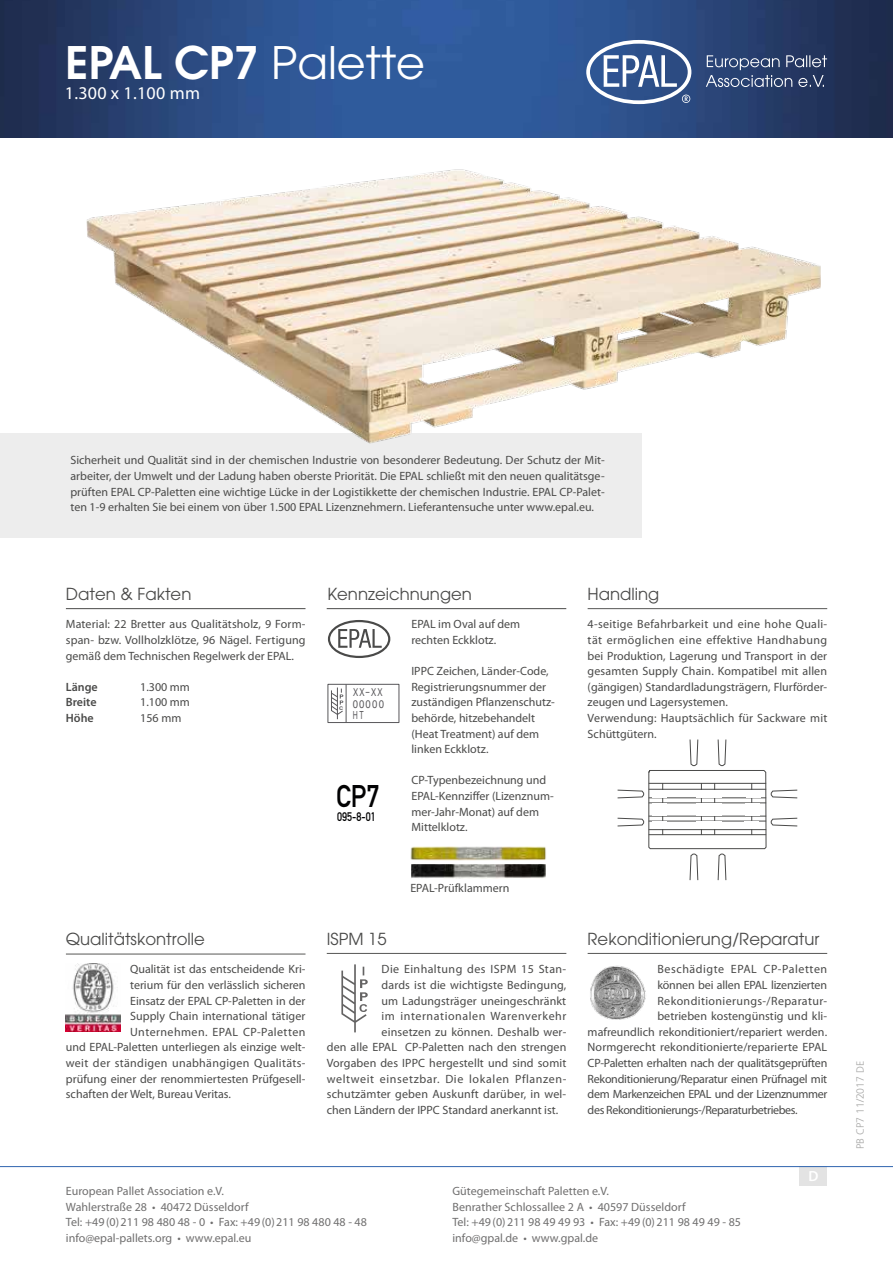
<style>
.page{position:relative;width:893px;height:1263px;background:#fff}
.page>*{position:absolute;margin:0;border:0;box-sizing:border-box;transform-origin:0 0}
.t1{font:600 44.55px "Avant Garde";color:#fff}
.t2{font:30.9px "DIN Mittelschrift Alternate";color:#020203;scale:.85 1}
.t3{font:18px "Myriad Pro";letter-spacing:.015em;color:#fff}
.t4{font:16.5px "Avant Garde";color:#4a4a49}
.t5{font:600 14.7px "Myriad Pro";color:#fff}
.t6{font:12.3px "DIN Mittelschrift Alternate";color:#020203;scale:.85 1}
.t7{font:12px/15.6px "Myriad Pro";color:#4a4a49}
.t8{font:12px/15.6px "Myriad Pro";color:#706f6f}
.t9{font:12px "Myriad Pro";letter-spacing:-.02em;color:#4a4a49}
.t10{font:12px "Myriad Pro";letter-spacing:-.03em;color:#4a4a49}
.t11{font:12px "Myriad Pro";letter-spacing:.03em;color:#4a4a49}
.t12{font:12px "Myriad Pro";letter-spacing:.045em;color:#4a4a49}
.t13{font:12px "Myriad Pro";letter-spacing:.035em;color:#4a4a49}
.t14{font:12px "Myriad Pro";letter-spacing:.05em;color:#4a4a49}
.t15{font:600 12px "Myriad Pro";color:#4a4a49}
.t16{font:11.1px "Arial";color:#58575a;scale:.63 1}
.t17{font:10.8px "Arial";letter-spacing:.155em;color:#58575a;scale:.9 1}
.t18{font:10.8px "Arial";letter-spacing:.155em;color:#58575a;scale:.71 1}
.t19{font:300 10.5px "Frutiger";color:#a8a8a7}
.t20{font:10.35px "Arial";color:#58575a;scale:.66 1}
.t21{font:700 4.95px "Arial";color:#58575a;scale:1.16 1}
.s1{font-weight:400}
</style>
<div class="page">
<img style="left:0;top:0;width:706px;height:138px">
<svg style="left:706px;top:0;width:187px;height:138px;background:#283b64"></svg>
<svg style="left:586px;top:40px;width:105px;height:64px"></svg>
<div style="left:800px;top:1167px;width:27px;height:19px;background:#e3e3e3"></div>
<hr style="left:0;top:1166px;width:893px;height:1px;background:#3065af">
<div style="left:0;top:433px;width:641px;height:105px;background:#ededed"></div>
<svg style="left:341px;top:964px;width:27px;height:68px"></svg>
<img style="left:590px;top:965px;width:56px;height:55px">
<svg style="left:328px;top:620px;width:62px;height:38px"></svg>
<div style="left:328px;top:684px;width:71px;height:39px;border:1px solid #58575a"></div>
<hr style="left:346px;top:684px;width:1px;height:38px;background:#58575a">
<hr style="left:337px;top:687px;width:1px;height:32px;background:#58575a">
<svg style="left:331px;top:689px;width:13px;height:26px"></svg>
<img style="left:410px;top:846px;width:136px;height:15px">
<img style="left:411px;top:864px;width:135px;height:14px">
<svg style="left:617px;top:739px;width:181px;height:142px"></svg>
<hr style="left:649px;top:783px;width:117px;height:1px;background:#4a4a49">
<hr style="left:649px;top:789px;width:117px;height:1px;background:#4a4a49">
<hr style="left:649px;top:821px;width:117px;height:1px;background:#4a4a49">
<hr style="left:701px;top:783px;width:1px;height:52px;background:#4a4a49">
<hr style="left:714px;top:783px;width:1px;height:52px;background:#4a4a49">
<hr style="left:662px;top:783px;width:1px;height:52px;background:#4a4a49">
<hr style="left:751px;top:783px;width:1px;height:52px;background:#4a4a49">
<hr style="left:649px;top:797px;width:117px;height:1px;background:#4a4a49">
<hr style="left:649px;top:829px;width:117px;height:1px;background:#4a4a49">
<hr style="left:649px;top:802px;width:117px;height:1px;background:#4a4a49">
<hr style="left:649px;top:816px;width:117px;height:1px;background:#4a4a49">
<hr style="left:649px;top:834px;width:117px;height:1px;background:#4a4a49">
<div style="left:696px;top:821px;width:26px;height:8px;background:#fff"></div>
<div style="left:652px;top:821px;width:14px;height:8px;background:#fff"></div>
<div style="left:744px;top:821px;width:15px;height:8px;background:#fff"></div>
<div style="left:696px;top:803px;width:26px;height:13px;background:#fff"></div>
<div style="left:652px;top:803px;width:14px;height:13px;background:#fff"></div>
<div style="left:745px;top:803px;width:14px;height:13px;background:#fff"></div>
<div style="left:696px;top:789px;width:26px;height:8px;background:#fff"></div>
<div style="left:652px;top:789px;width:14px;height:8px;background:#fff"></div>
<div style="left:747px;top:789px;width:14px;height:8px;background:#fff"></div>
<hr style="left:66px;top:608px;width:239px;height:1px;background:#4a4a49">
<hr style="left:588px;top:608px;width:239px;height:1px;background:#575756">
<hr style="left:327px;top:953px;width:239px;height:1px;background:#575756">
<hr style="left:588px;top:953px;width:239px;height:1px;background:#575756">
<hr style="left:66px;top:954px;width:239px;height:1px;background:#575756">
<hr style="left:327px;top:608px;width:239px;height:1px;background:#4a4a49">
<img style="left:66px;top:964px;width:55px;height:68px">
<img style="left:87px;top:169px;width:734px;height:286px">
<h1 class="t1" style="left:65px;top:34px;width:361px">EPAL CP7 <span class="s1">Palette</span></h1>
<h3 class="t3" style="left:65px;top:82px;width:137px">1.300 x 1.100 mm</h3>
<p class="t7" style="left:70px;top:452px;width:536px;text-align:justify">Sicherheit und Qualität sind in der chemischen Industrie von besonderer Bedeutung. Der Schutz der Mit&shy;arbeiter, der Umwelt und der Ladung haben oberste Priorität. Die EPAL schließt mit den neuen qualitätsge&shy;prüften EPAL CP-Paletten eine wichtige Lücke in der Logistikkette der chemischen Industrie. EPAL CP-Palet&shy;ten 1-9 erhalten Sie bei einem von über 1.500 EPAL Lizenznehmern. Lieferantensuche unter www.epal.eu.</p>
<h3 class="t4" style="left:66px;top:584px;width:127px">Daten &amp; Fakten</h3>
<p class="t7" style="left:66px;top:616px;width:241px;text-align:justify">Material: 22 Bretter aus Qualitätsholz, 9 Form&shy;span- bzw. Vollholzklötze, 96 Nägel. Fertigung gemäß dem Technischen Regelwerk der EPAL.</p>
<p class="t15" style="left:66px;top:679px;width:33px">Länge</p>
<p class="t7" style="left:140px;top:679px;width:51px">1.300 mm</p>
<p class="t15" style="left:66px;top:695px;width:32px">Breite</p>
<p class="t7" style="left:140px;top:694px;width:51px">1.100 mm</p>
<p class="t15" style="left:66px;top:710px;width:29px">Höhe</p>
<p class="t7" style="left:140px;top:710px;width:43px">156 mm</p>
<h3 class="t4" style="left:66px;top:929px;width:140px">Qualitätskontrolle</h3>
<p class="t7" style="left:130px;top:961px;width:177px">Qualität ist das entscheidende Kri-</p>
<p class="t7" style="left:130px;top:977px;width:177px">terium für den verlässlich sicheren</p>
<p class="t7" style="left:130px;top:992px;width:177px">Einsatz der EPAL CP-Paletten in der</p>
<p class="t7" style="left:130px;top:1008px;width:177px">Supply Chain international tätiger</p>
<p class="t13" style="left:130px;top:1024px;width:177px">Unternehmen. EPAL CP-Paletten</p>
<p class="t7" style="left:66px;top:1039px;width:241px">und EPAL-Paletten unterliegen als einzige welt-</p>
<p class="t11" style="left:66px;top:1055px;width:241px">weit der ständigen unabhängigen Qualitäts-</p>
<p class="t7" style="left:66px;top:1070px;width:241px">prüfung einer der renommiertesten Prüfgesell-</p>
<p class="t7" style="left:66px;top:1086px;width:167px">schaften der Welt, Bureau Veritas.</p>
<h3 class="t4" style="left:327px;top:584px;width:146px">Kennzeichnungen</h3>
<p class="t21" style="left:339px;top:705px;width:5px">C</p>
<p class="t18" style="left:353px;top:686px;width:18px">XX</p>
<p class="t18" style="left:371px;top:686px;width:18px">XX</p>
<p class="t20" style="left:366px;top:685px;width:7px">–</p>
<p class="t17" style="left:353px;top:697px;width:36px">0 000</p>
<p class="t16" style="left:353px;top:708px;width:19px">HT</p>
<p class="t17" style="left:359px;top:697px;width:7px">0</p>
<h2 class="t2" style="left:336px;top:778px;width:52px">CP7</h2>
<p class="t6" style="left:337px;top:810px;width:47px">095-8-01</p>
<h3 class="t4" style="left:327px;top:929px;width:61px">ISPM 15</h3>
<p class="t7" style="left:411px;top:616px;width:110px">EPAL im Oval auf dem rechten Eckklotz.</p>
<p class="t7" style="left:411px;top:663px;width:145px">IPPC Zeichen, Länder-Code,<br>Registrierungsnummer der zuständigen Pflanzenschutz&shy;behörde, hitzebehandelt (Heat Treatment) auf dem linken Eckklotz.</p>
<p class="t7" style="left:411px;top:772px;width:144px">CP-Typenbezeichnung und<br>EPAL-Kennziffer (Lizenznum&shy;mer-Jahr-Monat) auf dem<br>Mittelklotz.</p>
<p class="t7" style="left:410px;top:880px;width:101px">EPAL-Prüfklammern</p>
<p class="t13" style="left:382px;top:962px;width:186px">Die Einhaltung des ISPM 15 Stan-</p>
<p class="t7" style="left:382px;top:977px;width:186px">dards ist die wichtigste Bedingung,</p>
<p class="t7" style="left:382px;top:992px;width:186px">um Ladungsträger uneingeschränkt</p>
<p class="t12" style="left:382px;top:1009px;width:186px">im internationalen Warenverkehr</p>
<p class="t7" style="left:382px;top:1024px;width:186px">einsetzen zu können. Deshalb wer-</p>
<p class="t7" style="left:327px;top:1039px;width:241px">den alle EPAL CP-Paletten nach den strengen</p>
<p class="t7" style="left:327px;top:1055px;width:241px">Vorgaben des IPPC hergestellt und sind somit</p>
<p class="t14" style="left:327px;top:1071px;width:241px">weltweit einsetzbar. Die lokalen Pflanzen-</p>
<p class="t7" style="left:327px;top:1086px;width:241px">schutzämter geben Auskunft darüber, in wel-</p>
<p class="t7" style="left:327px;top:1102px;width:233px">chen Ländern der IPPC Standard anerkannt ist.</p>
<h3 class="t4" style="left:588px;top:584px;width:73px">Handling</h3>
<p class="t7" style="left:588px;top:616px;width:241px">4-seitige Befahrbarkeit und eine hohe Quali&shy;tät ermöglichen eine effektive Handhabung bei Produktion, Lagerung und Transport in der gesamten Supply Chain. Kompatibel mit allen (gängigen) Standardladungsträgern, Flurförder&shy;zeugen und Lagersystemen.<br>Verwendung: Hauptsächlich für Sackware mit Schüttgütern.</p>
<h3 class="t4" style="left:588px;top:929px;width:233px">Rekonditionierung/Reparatur</h3>
<p class="t12" style="left:657px;top:962px;width:171px">Beschädigte EPAL CP-Paletten</p>
<p class="t7" style="left:657px;top:977px;width:171px">können bei allen EPAL lizenzierten</p>
<p class="t11" style="left:657px;top:993px;width:171px">Rekonditionierungs-/Reparatur-</p>
<p class="t7" style="left:657px;top:1008px;width:171px">betrieben kostengünstig und kli-</p>
<p class="t7" style="left:588px;top:1024px;width:241px">mafreundlich rekonditioniert/repariert werden.</p>
<p class="t7" style="left:588px;top:1039px;width:241px">Normgerecht rekonditionierte/reparierte EPAL</p>
<p class="t9" style="left:588px;top:1055px;width:241px">CP-Paletten erhalten nach der qualitätsgeprüften</p>
<p class="t9" style="left:588px;top:1071px;width:241px">Rekonditionierung/Reparatur einen Prüfnagel mit</p>
<p class="t10" style="left:588px;top:1087px;width:241px">dem Markenzeichen EPAL und der Lizenznummer</p>
<p class="t10" style="left:588px;top:1102px;width:212px">des Rekonditionierungs-/Reparaturbetriebes.</p>
<p class="t5" style="left:808px;top:1167px;width:12px">D</p>
<p class="t8" style="left:66px;top:1183px;width:303px">European Pallet Association e.V.<br>Wahlerstraße 28 • 40472 Düsseldorf<br>Tel: +49 (0) 211 98 480 48 - 0 • Fax: +49 (0) 211 98 480 48 - 48 info@epal-pallets.org • www.epal.eu</p>
<p class="t8" style="left:452px;top:1183px;width:290px">Gütegemeinschaft Paletten e.V.<br>Benrather Schlossallee 2 A • 40597 Düsseldorf<br>Tel: +49 (0) 211 98 49 49 93 • Fax: +49 (0) 211 98 49 49 - 85 info@gpal.de • www.gpal.de</p>
<p class="t19" style="left:854px;top:1149px;width:90px;rotate:-90deg">PB CP7 11/2017 DE</p>
</div>
